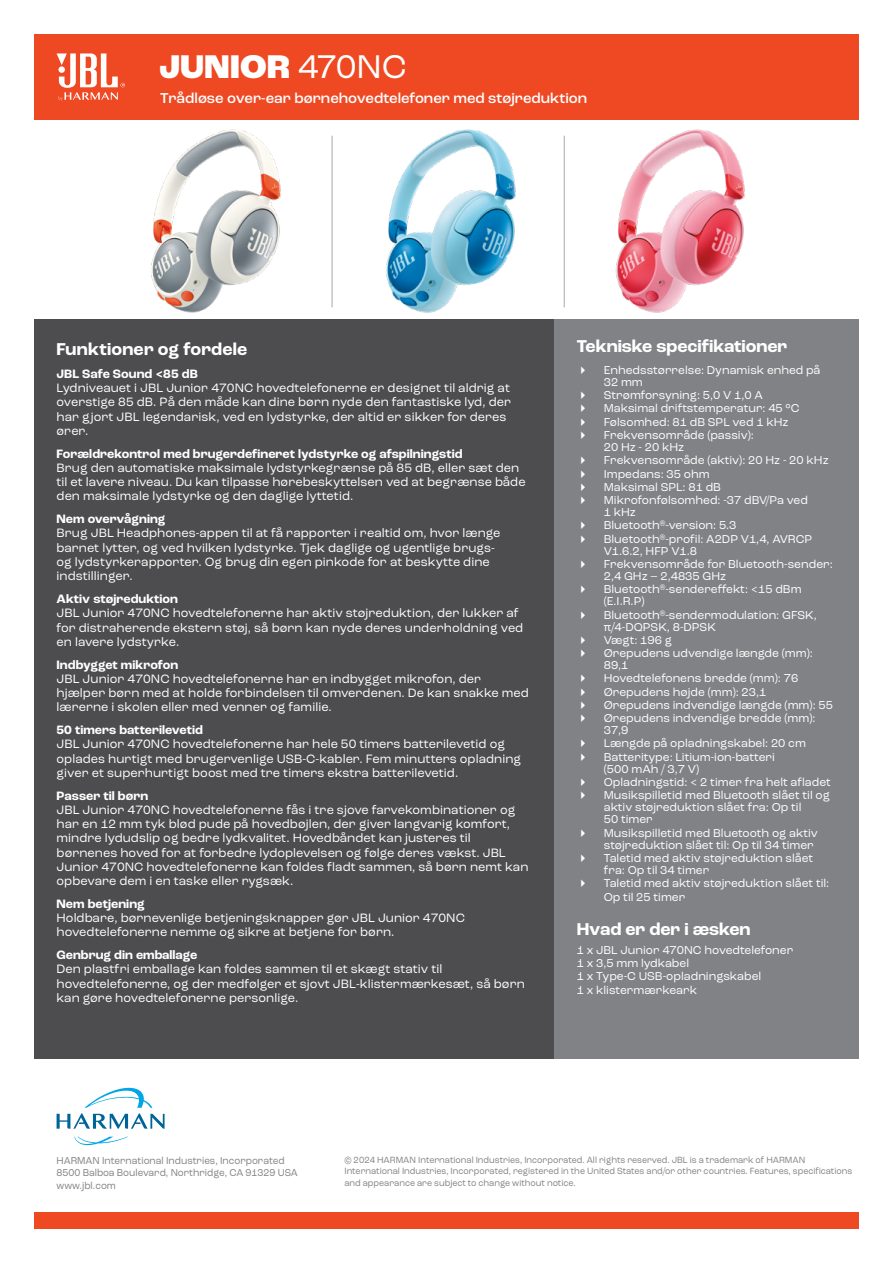
<style>
.page{position:relative;width:893px;height:1263px;background:#fff}
.page>*{position:absolute;margin:0;border:0;box-sizing:border-box;transform-origin:0 0}
.t1{font:800 34.5px "Roc Grotesk";color:#fff}
.t2{font:700 18px "Roc Grotesk";color:#fff}
.t3{font:500 15px "Roc Grotesk";color:#fff}
.t4{font:12.75px/14.2px "Roc Grotesk";letter-spacing:.005em;color:#fff}
.t5{font:700 12.75px "Roc Grotesk";letter-spacing:.005em;color:#fff}
.t6{font:12px/13.2px "Roc Grotesk";color:#fff}
.t7{font:10.5px/12.6px "Roc Grotesk";color:#808285;scale:.94 1}
.t8{font:9.45px/11.4px "Roc Grotesk";color:#808285;scale:.94 1}
.s1{font-weight:400}
</style>
<div class="page">
<img style="left:151px;top:129px;width:130px;height:184px">
<img style="left:386px;top:129px;width:130px;height:184px">
<img style="left:615px;top:129px;width:130px;height:184px">
<div style="left:34px;top:1213px;width:825px;height:16px;background:#ef4923"></div>
<div style="left:34px;top:319px;width:520px;height:740px;background:#4d4d4f"></div>
<div style="left:554px;top:319px;width:305px;height:740px;background:#808285"></div>
<svg style="left:74px;top:1137px;width:54px;height:8px"></svg>
<svg style="left:57px;top:1087px;width:108px;height:42px"></svg>
<div style="left:34px;top:34px;width:825px;height:85px;background:#ef4923"></div>
<svg style="left:57px;top:53px;width:68px;height:48px"></svg>
<hr style="left:332px;top:136px;width:1px;height:171px;background:#a7a9ac">
<hr style="left:564px;top:136px;width:1px;height:171px;background:#a7a9ac">
<h1 class="t1" style="left:159px;top:45px;width:249px">JUNIOR <span class="s1">470NC</span></h1>
<p class="t3" style="left:160px;top:89px;width:428px">Trådløse over-ear børnehovedtelefoner med støjreduktion</p>
<h2 class="t2" style="left:57px;top:338px;width:192px">Funktioner og fordele</h2>
<p class="t5" style="left:57px;top:366px;width:143px">JBL Safe Sound &lt;85 dB</p>
<p class="t4" style="left:57px;top:381px;width:456px">Lydniveauet i JBL Junior 470NC hovedtelefonerne er designet til aldrig at overstige 85 dB. På den måde kan dine børn nyde den fantastiske lyd, der har gjort JBL legendarisk, ved en lydstyrke, der altid er sikker for deres ører.</p>
<p class="t5" style="left:57px;top:446px;width:408px">Forældrekontrol med brugerdefineret lydstyrke og afspilningstid</p>
<p class="t4" style="left:57px;top:461px;width:471px">Brug den automatiske maksimale lydstyrkegrænse på 85 dB, eller sæt den til et lavere niveau. Du kan tilpasse hørebeskyttelsen ved at begrænse både den maksimale lydstyrke og den daglige lyttetid.</p>
<p class="t5" style="left:57px;top:511px;width:110px">Nem overvågning</p>
<p class="t4" style="left:57px;top:526px;width:445px">Brug JBL Headphones-appen til at få rapporter i realtid om, hvor længe barnet lytter, og ved hvilken lydstyrke. Tjek daglige og ugentlige brugs&shy;og lydstyrkerapporter. Og brug din egen pinkode for at beskytte dine indstillinger.</p>
<p class="t5" style="left:57px;top:591px;width:123px">Aktiv støjreduktion</p>
<p class="t4" style="left:57px;top:606px;width:468px">JBL Junior 470NC hovedtelefonerne har aktiv støjreduktion, der lukker af for distraherende ekstern støj, så børn kan nyde deres underholdning ved en lavere lydstyrke.</p>
<p class="t5" style="left:57px;top:656px;width:123px">Indbygget mikrofon</p>
<p class="t4" style="left:57px;top:671px;width:474px">JBL Junior 470NC hovedtelefonerne har en indbygget mikrofon, der hjælper børn med at holde forbindelsen til omverdenen. De kan snakke med lærerne i skolen eller med venner og familie.</p>
<p class="t5" style="left:57px;top:722px;width:148px">50 timers batterilevetid</p>
<p class="t4" style="left:57px;top:737px;width:466px">JBL Junior 470NC hovedtelefonerne har hele 50 timers batterilevetid og oplades hurtigt med brugervenlige USB-C-kabler. Fem minutters opladning giver et superhurtigt boost med tre timers ekstra batterilevetid.</p>
<p class="t5" style="left:57px;top:787px;width:93px">Passer til børn</p>
<p class="t4" style="left:57px;top:802px;width:473px">JBL Junior 470NC hovedtelefonerne fås i tre sjove farvekombinationer og har en 12 mm tyk blød pude på hovedbøjlen, der giver langvarig komfort, mindre lydudslip og bedre lydkvalitet. Hovedbåndet kan justeres til børnenes hoved for at forbedre lydoplevelsen og følge deres vækst. JBL Junior 470NC hovedtelefonerne kan foldes fladt sammen, så børn nemt kan opbevare dem i en taske eller rygsæk.</p>
<p class="t5" style="left:57px;top:896px;width:90px">Nem betjening</p>
<p class="t4" style="left:57px;top:911px;width:410px">Holdbare, børnevenlige betjeningsknapper gør JBL Junior 470NC hovedtelefonerne nemme og sikre at betjene for børn.</p>
<p class="t5" style="left:57px;top:947px;width:142px">Genbrug din emballage</p>
<p class="t4" style="left:57px;top:962px;width:470px">Den plastfri emballage kan foldes sammen til et skægt stativ til hovedtelefonerne, og der medfølger et sjovt JBL-klistermærkesæt, så børn kan gøre hovedtelefonerne personlige.</p>
<h2 class="t2" style="left:577px;top:335px;width:212px">Tekniske specifikationer</h2>
<p class="t6" style="left:604px;top:364px;width:218px;line-height:12px">Enhedsstørrelse: Dynamisk enhed på<br>32 mm</p>
<p class="t6" style="left:604px;top:389px;width:197px">Strømforsyning: 5,0 V 1,0 A<br>Maksimal driftstemperatur: 45 °C<br>Følsomhed: 81 dB SPL ved 1 kHz<br>Frekvensområde (passiv):</p>
<p class="t6" style="left:604px;top:440px;width:226px">20 Hz - 20 kHz<br>Frekvensområde (aktiv): 20 Hz - 20 kHz<br>Impedans: 35 ohm<br>Maksimal SPL: 81 dB<br>Mikrofonfølsomhed: -37 dBV/Pa ved</p>
<p class="t6" style="left:604px;top:505px;width:210px">1 kHz<br>Bluetooth<sup>®</sup>-version: 5.3<br>Bluetooth<sup>®</sup>-profil: A2DP V1,4, AVRCP</p>
<p class="t6" style="left:604px;top:544px;width:230px">V1.6.2, HFP V1.8<br>Frekvensområde for Bluetooth-sender:</p>
<p class="t6" style="left:604px;top:569px;width:199px">2,4 GHz – 2,4835 GHz<br>Bluetooth<sup>®</sup>-sendereffekt: &lt;15 dBm</p>
<p class="t6" style="left:604px;top:595px;width:215px">(E.I.R.P)<br>Bluetooth<sup>®</sup>-sendermodulation: GFSK,</p>
<p class="t6" style="left:604px;top:620px;width:211px">π/4-DQPSK, 8-DPSK<br>Vægt: 196 g<br>Ørepudens udvendige længde (mm):</p>
<p class="t6" style="left:604px;top:658px;width:231px">89,1<br>Hovedtelefonens bredde (mm): 76<br>Ørepudens højde (mm): 23,1<br>Ørepudens indvendige længde (mm): 55<br>Ørepudens indvendige bredde (mm):</p>
<p class="t6" style="left:604px;top:724px;width:204px">37,9<br>Længde på opladningskabel: 20 cm<br>Batteritype: Litium-ion-batteri</p>
<p class="t6" style="left:604px;top:762px;width:229px">(500 mAh / 3,7 V)<br>Opladningstid: &lt; 2 timer fra helt afladet<br>Musikspilletid med Bluetooth slået til og</p>
<p class="t6" style="left:604px;top:801px;width:199px;line-height:12px">aktiv støjreduktion slået fra: Op til<br>50 timer</p>
<p class="t6" style="left:604px;top:827px;width:216px;line-height:12px">Musikspilletid med Bluetooth og aktiv støjreduktion slået til: Op til 34 timer</p>
<p class="t6" style="left:604px;top:852px;width:211px;line-height:12px">Taletid med aktiv støjreduktion slået fra: Op til 34 timer</p>
<p class="t6" style="left:604px;top:876px;width:227px;line-height:14.1px">Taletid med aktiv støjreduktion slået til:<br>Op til 25 timer</p>
<h2 class="t2" style="left:577px;top:918px;width:175px">Hvad er der i æsken</h2>
<p class="t6" style="left:577px;top:943px;width:218px">1 x JBL Junior 470NC hovedtelefoner<br>1 x 3,5 mm lydkabel<br>1 x Type-C USB-opladningskabel<br>1 x klistermærkeark</p>
<p class="t7" style="left:57px;top:1154px;width:258px">HARMAN International Industries, Incorporated<br>8500 Balboa Boulevard, Northridge, CA 91329 USA www.jbl.com</p>
<p class="t8" style="left:344px;top:1154px;width:542px">© 2024 HARMAN International Industries, Incorporated. All rights reserved. JBL is a trademark of HARMAN<br>International Industries, Incorporated, registered in the United States and/or other countries. Features, specifications and appearance are subject to change without notice.</p>
</div>
